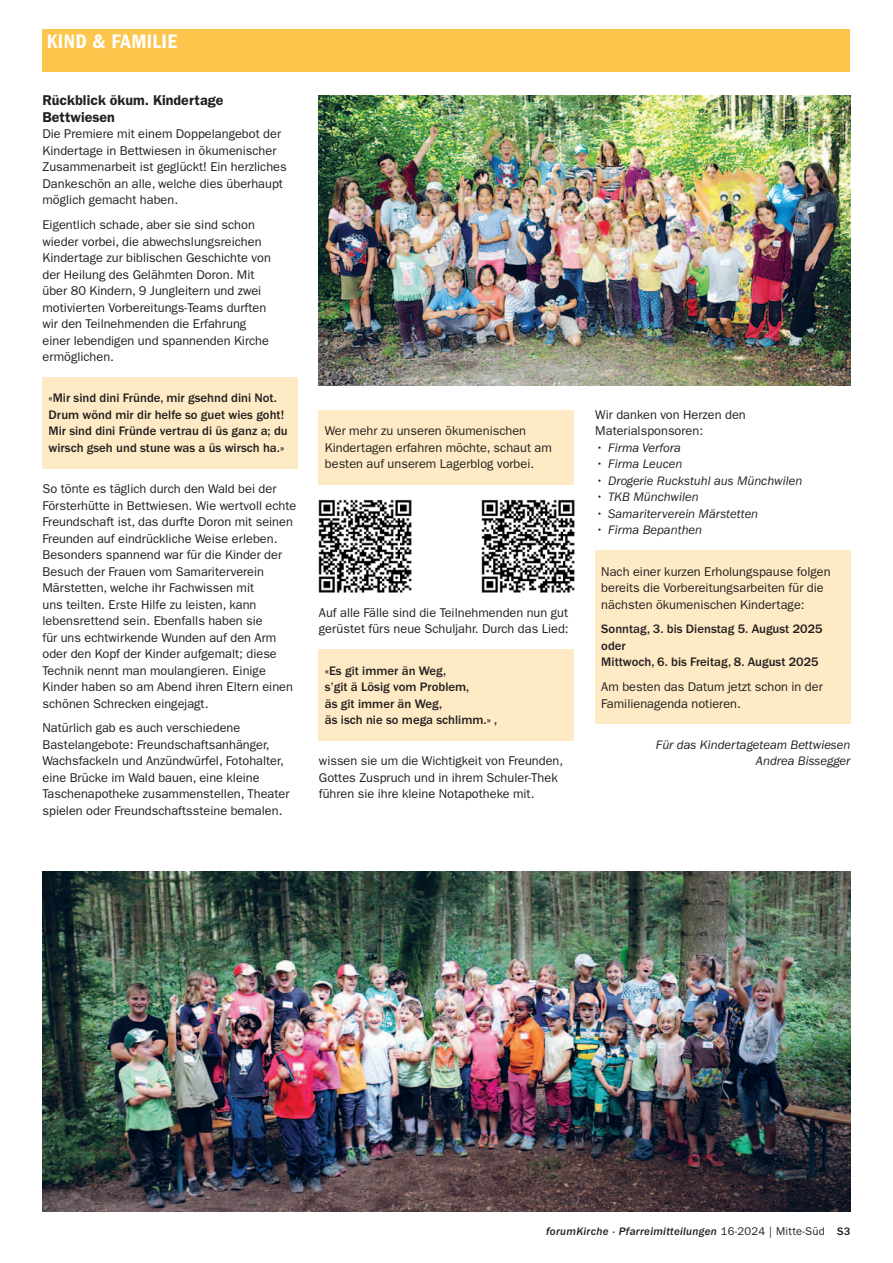
<style>
.page{position:relative;width:893px;height:1263px;background:#fff}
.page>*{position:absolute;margin:0;border:0;box-sizing:border-box;transform-origin:0 0}
.t1{font:20.25px "Franklin Gothic LT Pro Dm Cn";letter-spacing:.02em;color:#fff}
.t2{font:14.25px/16.5px "Franklin Gothic LT Pro Dm";color:#231f20}
.t3{font:12.75px/16.5px "Franklin Gothic LT Pro";color:#231f20}
.t4{font:500 12.75px/16.5px "Franklin Gothic LT Pro";color:#231f20}
.t5{font:italic 12.75px/16.5px "Franklin Gothic LT Pro";color:#231f20;text-align:right}
.t6{font:italic 500 11.25px "Franklin Gothic LT Pro";letter-spacing:.025em;color:#231f20}
.s1{font-weight:400;font-style:normal}
.s2{font-style:normal}
</style>
<div class="page">
<div style="left:43px;top:30px;width:807px;height:42px;background:#fec54d"></div>
<div style="left:43px;top:377px;width:255px;height:91px;background:#feeac4"></div>
<div style="left:319px;top:410px;width:255px;height:75px;background:#feeac4"></div>
<div style="left:319px;top:649px;width:255px;height:92px;background:#feeac4"></div>
<img style="left:319px;top:500px;width:92px;height:92px">
<img style="left:482px;top:500px;width:92px;height:92px">
<div style="left:595px;top:550px;width:255px;height:174px;background:#feeac4"></div>
<img style="left:319px;top:96px;width:531px;height:290px">
<img style="left:43px;top:871px;width:807px;height:340px">
<h1 class="t1" style="left:47px;top:29px;width:132px">KIND &amp; FAMILIE</h1>
<p class="t2" style="left:43px;top:92px;width:182px">Rückblick ökum. Kindertage<br>Bettwiesen</p>
<p class="t3" style="left:43px;top:126px;width:246px">Die Premiere mit einem Doppelangebot der Kindertage in Bettwiesen in ökumenischer Zusammenarbeit ist geglückt! Ein herzliches Dankeschön an alle, welche dies überhaupt möglich gemacht haben.</p>
<p class="t3" style="left:43px;top:217px;width:230px">Eigentlich schade, aber sie sind schon wieder vorbei, die abwechslungsreichen Kindertage zur biblischen Geschichte von der Heilung des Gelähmten Doron. Mit über 80 Kindern, 9 Jungleitern und zwei motivierten Vorbereitungs-Teams durften wir den Teilnehmenden die Erfahrung einer lebendigen und spannenden Kirche ermöglichen.</p>
<p class="t4" style="left:49px;top:390px;width:241px">«Mir sind dini Fründe, mir gsehnd dini Not.<br>Drum wönd mir dir helfe so guet wies goht!<br>Mir sind dini Fründe vertrau di üs ganz a; du wirsch gseh und stune was a üs wirsch ha.»</p>
<p class="t3" style="left:43px;top:481px;width:255px">So tönte es täglich durch den Wald bei der Försterhütte in Bettwiesen. Wie wertvoll echte Freundschaft ist, das durfte Doron mit seinen Freunden auf eindrückliche Weise erleben.<br>Besonders spannend war für die Kinder der Besuch der Frauen vom Samariterverein Märstetten, welche ihr Fachwissen mit<br>uns teilten. Erste Hilfe zu leisten, kann lebensrettend sein. Ebenfalls haben sie<br>für uns echtwirkende Wunden auf den Arm oder den Kopf der Kinder aufgemalt; diese Technik nennt man moulangieren. Einige Kinder haben so am Abend ihren Eltern einen schönen Schrecken eingejagt.</p>
<p class="t3" style="left:43px;top:720px;width:248px">Natürlich gab es auch verschiedene Bastelangebote: Freundschaftsanhänger, Wachsfackeln und Anzündwürfel, Fotohalter, eine Brücke im Wald bauen, eine kleine Taschenapotheke zusammenstellen, Theater spielen oder Freundschaftssteine bemalen.</p>
<p class="t3" style="left:325px;top:423px;width:228px">Wer mehr zu unseren ökumenischen<br>Kindertagen erfahren möchte, schaut am besten auf unserem Lagerblog vorbei.</p>
<p class="t3" style="left:319px;top:604px;width:251px">Auf alle Fälle sind die Teilnehmenden nun gut gerüstet fürs neue Schuljahr. Durch das Lied:</p>
<p class="t4" style="left:325px;top:662px;width:174px">«Es git immer än Weg,<br>s’git ä Lösig vom Problem,<br>äs git immer än Weg,<br>äs isch nie so mega schlimm.» ,</p>
<p class="t3" style="left:319px;top:753px;width:246px">wissen sie um die Wichtigkeit von Freunden,<br>Gottes Zuspruch und in ihrem Schuler-Thek führen sie ihre kleine Notapotheke mit.</p>
<p class="t3" style="left:595px;top:406px;width:152px">Wir danken von Herzen den<br>Materialsponsoren:</p>
<p class="t5" style="left:595px;top:440px;width:87px">• Firma Verfora</p>
<p class="t5" style="left:595px;top:456px;width:89px">• Firma Leucen</p>
<p class="t5" style="left:595px;top:473px;width:209px">• Drogerie Ruckstuhl aus Münchwilen</p>
<p class="t5" style="left:595px;top:489px;width:105px">• TKB Münchwilen</p>
<p class="t5" style="left:595px;top:506px;width:164px">• Samariterverein Märstetten</p>
<p class="t5" style="left:595px;top:522px;width:108px">• Firma Bepanthen</p>
<p class="t3" style="left:601px;top:563px;width:231px">Nach einer kurzen Erholungspause folgen bereits die Vorbereitungsarbeiten für die nächsten ökumenischen Kindertage:</p>
<p class="t4" style="left:601px;top:621px;width:223px">Sonntag, 3. bis Dienstag 5. August 2025 oder<br>Mittwoch, 6. bis Freitag, 8. August 2025</p>
<p class="t3" style="left:601px;top:679px;width:223px">Am besten das Datum jetzt schon in der<br>Familienagenda notieren.</p>
<p class="t5" style="left:656px;top:737px;width:196px">Für das Kindertageteam Bettwiesen<br>Andrea Bissegger</p>
<p class="t6" style="left:546px;top:1225px;width:306px">forumKirche · Pfarreimitteilungen <span class="s1">16-2024 | Mitte-Süd</span> <span class="s2">S3</span></p>
</div>
